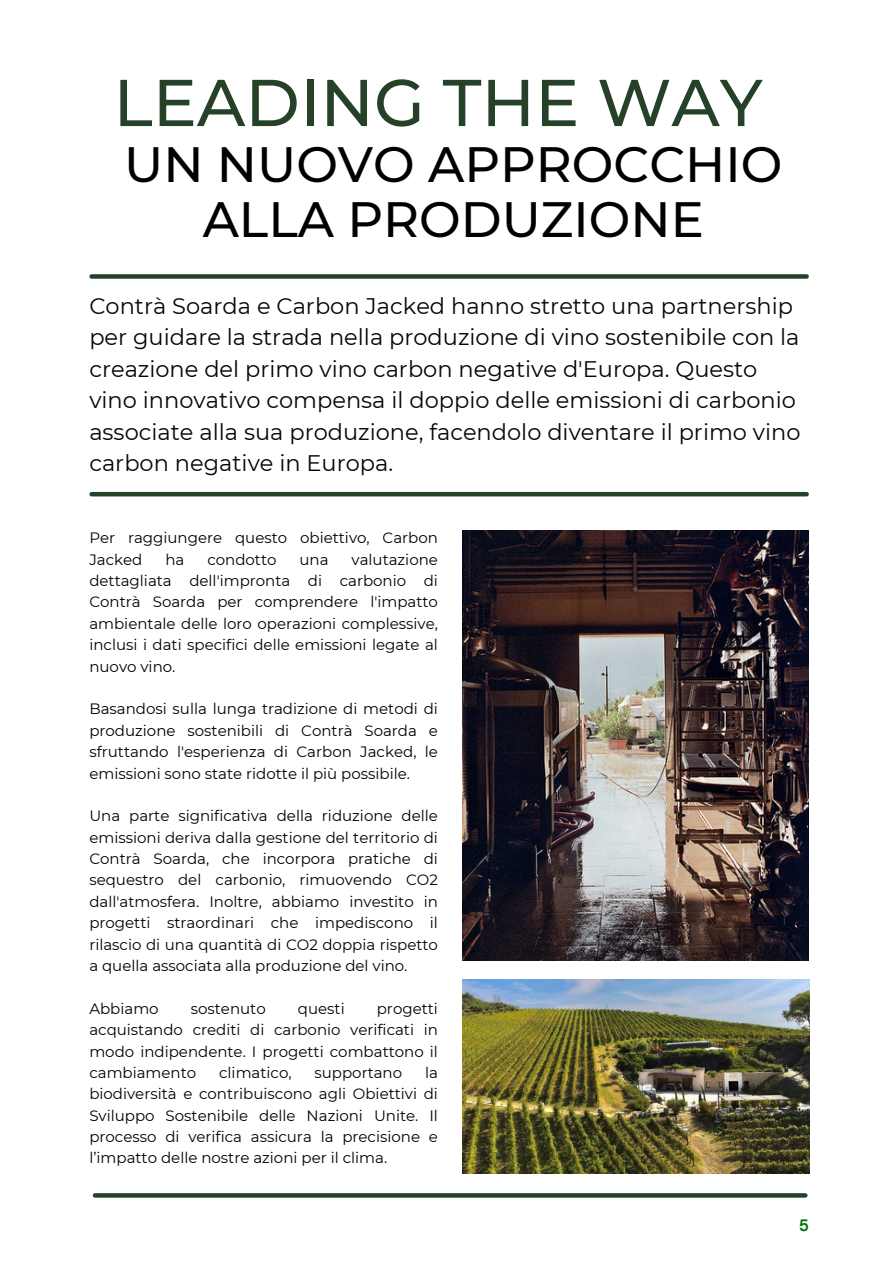
<style>
.page{position:relative;width:894px;height:1264px;background:#fff}
.page>*{position:absolute;margin:0;border:0;box-sizing:border-box;transform-origin:0 0}
.t1{font:500 66px "Montserrat";color:#254229}
.t2{font:500 49.5px/55.2px "Montserrat";color:#000;text-align:center}
.t3{font:22.5px/31.5px "Montserrat";color:#0c0404}
.t4{font:700 16.5px "DM Sans";color:#027511}
.t5{font:15px/21.3px "Montserrat";color:#000;text-align:justify}
</style>
<div class="page">
<hr style="left:92px;top:492px;width:714px;height:4px;background:#254229">
<img style="left:462px;top:530px;width:346px;height:430px">
<img style="left:462px;top:979px;width:347px;height:194px">
<div style="left:92px;top:274px;width:714px;height:5px;background:#254229"></div>
<svg style="left:95px;top:1193px;width:710px;height:4px;background:#2e4a32"></svg>
<p class="t1" style="left:113px;top:62px;width:650px">LEADING THE WAY</p>
<p class="t2" style="left:124px;top:137px;width:659px">UN NUOVO APPROCCHIO<br>ALLA PRODUZIONE</p>
<p class="t3" style="left:89px;top:290px;width:712px">Contrà Soarda e Carbon Jacked hanno stretto una partnership per guidare la strada nella produzione di vino sostenibile con la creazione del primo vino carbon negative d'Europa. Questo vino innovativo compensa il doppio delle emissioni di carbonio associate alla sua produzione, facendolo diventare il primo vino carbon negative in Europa.</p>
<h3 class="t5" style="left:89px;top:527px;width:350px">Per raggiungere questo obiettivo, Carbon<br>Jacked</h3>
<h3 class="t5" style="left:89px;top:548px;width:350px;text-indent:262px">valutazione dettagliata dell'impronta di carbonio di Contrà Soarda per comprendere l'impatto ambientale delle loro operazioni complessive, inclusi i dati specifici delle emissioni legate al nuovo vino.</h3>
<p class="t5" style="left:89px;top:698px;width:350px">Basandosi sulla lunga tradizione di metodi di produzione sostenibili di Contrà Soarda e sfruttando l'esperienza di Carbon Jacked, le emissioni sono state ridotte il più possibile.</p>
<p class="t5" style="left:89px;top:805px;width:350px">Una parte significativa della riduzione delle emissioni deriva dalla gestione del territorio di Contrà Soarda, che incorpora pratiche di sequestro del carbonio, rimuovendo CO2 dall'atmosfera. Inoltre, abbiamo investito in progetti straordinari che impediscono il rilascio di una quantità di CO2 doppia rispetto a quella associata alla produzione del vino.</p>
<p class="t5" style="left:89px;top:997px;width:71px">Abbiamo</p>
<p class="t5" style="left:191px;top:997px;width:76px">sostenuto</p>
<p class="t5" style="left:298px;top:997px;width:48px">questi</p>
<h3 class="t5" style="left:165px;top:548px;width:20px">ha</h3>
<h3 class="t5" style="left:207px;top:548px;width:71px">condotto</h3>
<h3 class="t5" style="left:299px;top:548px;width:31px">una</h3>
<p class="t5" style="left:89px;top:997px;width:350px;text-indent:287px">progetti acquistando crediti di carbonio verificati in modo indipendente. I progetti combattono il cambiamento</p>
<p class="t5" style="left:89px;top:1061px;width:350px;text-indent:335px">la biodiversità e contribuiscono agli Obiettivi di Sviluppo Sostenibile delle Nazioni Unite. Il processo di verifica assicura la precisione e l’impatto delle nostre azioni per il clima.</p>
<p class="t5" style="left:219px;top:1061px;width:74px">climatico,</p>
<p class="t5" style="left:314px;top:1061px;width:89px">supportano</p>
<p class="t4" style="left:798px;top:1214px;width:12px">5</p>
</div>
